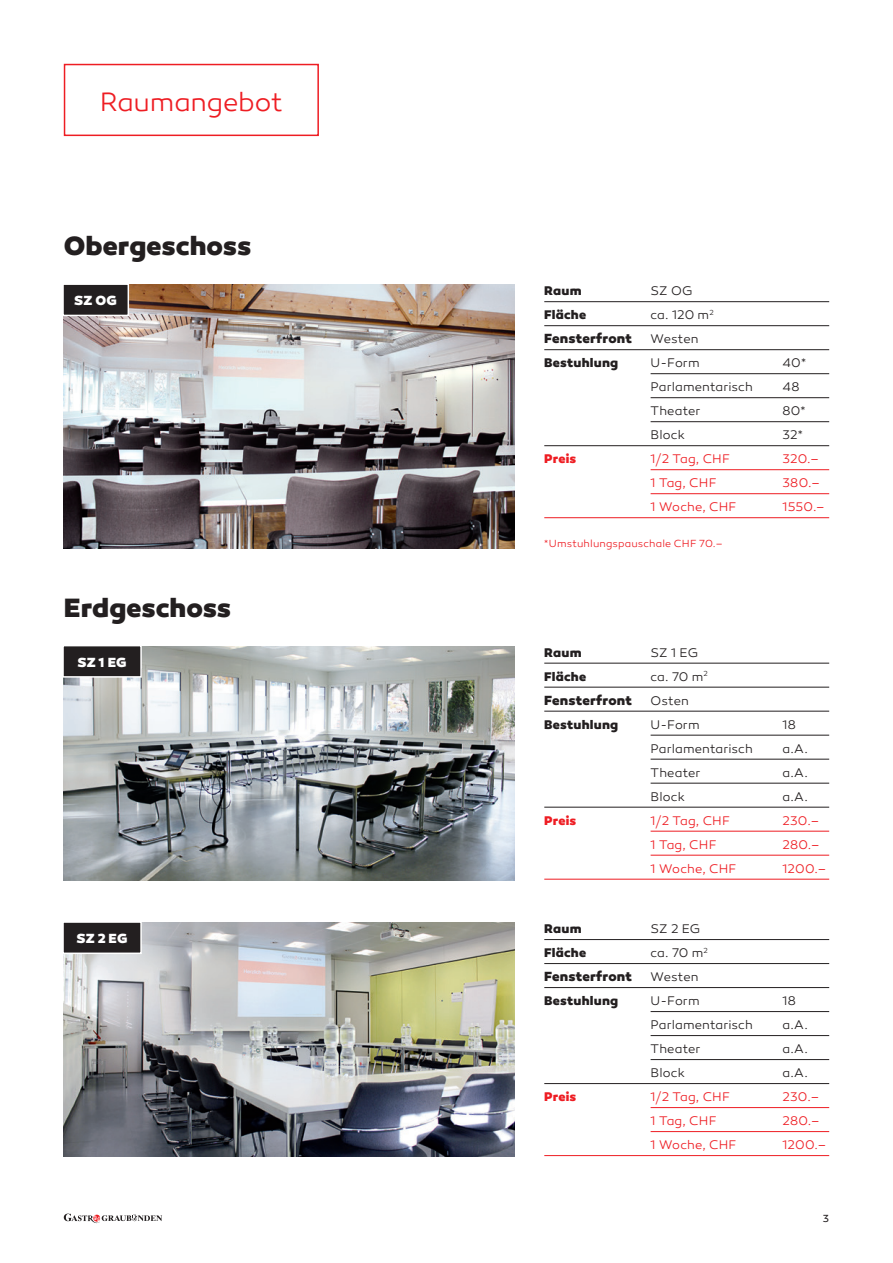
<style>
.page{position:relative;width:893px;height:1263px;background:#fff}
.page>*{position:absolute;margin:0;border:0;box-sizing:border-box;transform-origin:0 0}
.t1{font:800 27px "Canaro";color:#231f20}
.t2{font:300 27px "Canaro";letter-spacing:-.01em;color:#ee1d23}
.t3{font:800 13.5px "Canaro";letter-spacing:.01em;color:#231f20}
.t4{font:800 13.5px "Canaro";letter-spacing:.01em;color:#fff}
.t5{font:300 12.75px "Canaro";letter-spacing:.01em;color:#231f20}
.t6{font:300 12.75px "Canaro";letter-spacing:.015em;color:#ee1d23}
.t7{font:800 12.75px "Canaro";letter-spacing:.015em;color:#231f20}
.t8{font:800 12.75px "Canaro";letter-spacing:.015em;color:#ee1d23}
.t9{font:300 10.5px "Canaro";letter-spacing:.015em;color:#ee1d23}
.t10{font:10.5px "Canaro";color:#231f20}
</style>
<div class="page">
<svg style="left:64px;top:1213px;width:98px;height:10px"></svg>
<div style="left:64px;top:64px;width:255px;height:72px;border:2px solid #ee1d23"></div>
<img style="left:64px;top:285px;width:450px;height:264px">
<hr style="left:544px;top:301px;width:285px;height:1px;background:#231f20">
<hr style="left:544px;top:325px;width:285px;height:1px;background:#231f20">
<hr style="left:544px;top:349px;width:285px;height:1px;background:#231f20">
<hr style="left:651px;top:373px;width:178px;height:1px;background:#231f20">
<hr style="left:651px;top:397px;width:178px;height:1px;background:#231f20">
<hr style="left:651px;top:421px;width:178px;height:1px;background:#231f20">
<hr style="left:544px;top:445px;width:285px;height:1px;background:#231f20">
<hr style="left:651px;top:469px;width:178px;height:1px;background:#ee1d23">
<hr style="left:651px;top:493px;width:178px;height:1px;background:#ee1d23">
<hr style="left:544px;top:517px;width:285px;height:1px;background:#ee1d23">
<img style="left:64px;top:646px;width:450px;height:234px">
<hr style="left:544px;top:663px;width:285px;height:1px;background:#231f20">
<hr style="left:544px;top:687px;width:285px;height:1px;background:#231f20">
<hr style="left:544px;top:711px;width:285px;height:1px;background:#231f20">
<hr style="left:651px;top:735px;width:178px;height:1px;background:#231f20">
<hr style="left:651px;top:759px;width:178px;height:1px;background:#231f20">
<hr style="left:651px;top:783px;width:178px;height:1px;background:#231f20">
<hr style="left:544px;top:807px;width:285px;height:1px;background:#231f20">
<hr style="left:651px;top:831px;width:178px;height:1px;background:#ee1d23">
<hr style="left:651px;top:855px;width:178px;height:1px;background:#ee1d23">
<hr style="left:544px;top:879px;width:285px;height:1px;background:#ee1d23">
<img style="left:64px;top:923px;width:450px;height:234px">
<hr style="left:544px;top:939px;width:285px;height:1px;background:#231f20">
<hr style="left:544px;top:963px;width:285px;height:1px;background:#231f20">
<hr style="left:544px;top:987px;width:285px;height:1px;background:#231f20">
<hr style="left:651px;top:1011px;width:178px;height:1px;background:#231f20">
<hr style="left:651px;top:1035px;width:178px;height:1px;background:#231f20">
<hr style="left:651px;top:1059px;width:178px;height:1px;background:#231f20">
<hr style="left:544px;top:1083px;width:285px;height:1px;background:#231f20">
<hr style="left:651px;top:1107px;width:178px;height:1px;background:#ee1d23">
<hr style="left:651px;top:1131px;width:178px;height:1px;background:#ee1d23">
<hr style="left:544px;top:1155px;width:285px;height:1px;background:#ee1d23">
<svg style="left:63px;top:284px;width:67px;height:33px;background:#3f3a3b"></svg>
<svg style="left:63px;top:646px;width:80px;height:32px;background:#393536"></svg>
<svg style="left:63px;top:922px;width:80px;height:33px;background:#3f3b3c"></svg>
<h1 class="t2" style="left:100px;top:86px;width:184px">Raumangebot</h1>
<h1 class="t1" style="left:64px;top:229px;width:189px">Obergeschoss</h1>
<p class="t4" style="left:74px;top:292px;width:44px">SZ OG</p>
<h1 class="t1" style="left:64px;top:590px;width:169px">Erdgeschoss</h1>
<p class="t4" style="left:77px;top:653px;width:51px">SZ 1 EG</p>
<p class="t4" style="left:76px;top:930px;width:53px">SZ 2 EG</p>
<p class="t7" style="left:544px;top:283px;width:39px">Raum</p>
<p class="t5" style="left:651px;top:283px;width:43px">SZ OG</p>
<p class="t7" style="left:544px;top:307px;width:43px">Fläche</p>
<p class="t5" style="left:651px;top:307px;width:65px">ca. 120 m<sup>2</sup></p>
<p class="t3" style="left:544px;top:330px;width:89px">Fensterfront</p>
<p class="t5" style="left:651px;top:331px;width:49px">Westen</p>
<p class="t7" style="left:544px;top:355px;width:75px">Bestuhlung</p>
<p class="t5" style="left:651px;top:355px;width:50px">U-Form</p>
<p class="t5" style="left:782px;top:355px;width:25px">40*</p>
<p class="t5" style="left:651px;top:379px;width:104px">Parlamentarisch</p>
<p class="t5" style="left:782px;top:379px;width:19px">48</p>
<p class="t5" style="left:651px;top:403px;width:51px">Theater</p>
<p class="t5" style="left:782px;top:403px;width:25px">80*</p>
<p class="t5" style="left:651px;top:427px;width:36px">Block</p>
<p class="t5" style="left:782px;top:427px;width:22px">32*</p>
<p class="t8" style="left:544px;top:451px;width:33px">Preis</p>
<p class="t6" style="left:651px;top:451px;width:81px">1/2 Tag, CHF</p>
<p class="t6" style="left:782px;top:451px;width:38px">320.–</p>
<p class="t6" style="left:651px;top:475px;width:67px">1 Tag, CHF</p>
<p class="t6" style="left:782px;top:475px;width:39px">380.–</p>
<p class="t6" style="left:651px;top:499px;width:87px">1 Woche, CHF</p>
<p class="t6" style="left:782px;top:499px;width:44px">1550.–</p>
<p class="t9" style="left:544px;top:537px;width:180px">*Umstuhlungspauschale CHF 70.–</p>
<p class="t7" style="left:544px;top:644px;width:39px">Raum</p>
<p class="t5" style="left:651px;top:645px;width:49px">SZ 1 EG</p>
<p class="t7" style="left:544px;top:668px;width:43px">Fläche</p>
<p class="t5" style="left:651px;top:669px;width:59px">ca. 70 m<sup>2</sup></p>
<p class="t3" style="left:544px;top:691px;width:89px">Fensterfront</p>
<p class="t5" style="left:651px;top:693px;width:40px">Osten</p>
<p class="t7" style="left:544px;top:716px;width:75px">Bestuhlung</p>
<p class="t5" style="left:651px;top:717px;width:50px">U-Form</p>
<p class="t5" style="left:782px;top:717px;width:15px">18</p>
<p class="t5" style="left:651px;top:741px;width:104px">Parlamentarisch</p>
<p class="t5" style="left:782px;top:741px;width:27px">a.A.</p>
<p class="t5" style="left:651px;top:765px;width:51px">Theater</p>
<p class="t5" style="left:782px;top:765px;width:27px">a.A.</p>
<p class="t5" style="left:651px;top:789px;width:36px">Block</p>
<p class="t5" style="left:782px;top:789px;width:27px">a.A.</p>
<p class="t8" style="left:544px;top:812px;width:33px">Preis</p>
<p class="t6" style="left:651px;top:813px;width:81px">1/2 Tag, CHF</p>
<p class="t6" style="left:782px;top:813px;width:38px">230.–</p>
<p class="t6" style="left:651px;top:837px;width:67px">1 Tag, CHF</p>
<p class="t6" style="left:782px;top:837px;width:38px">280.–</p>
<p class="t6" style="left:651px;top:861px;width:87px">1 Woche, CHF</p>
<p class="t6" style="left:782px;top:861px;width:45px">1200.–</p>
<p class="t7" style="left:544px;top:920px;width:39px">Raum</p>
<p class="t5" style="left:651px;top:921px;width:51px">SZ 2 EG</p>
<p class="t7" style="left:544px;top:944px;width:43px">Fläche</p>
<p class="t5" style="left:651px;top:945px;width:59px">ca. 70 m<sup>2</sup></p>
<p class="t3" style="left:544px;top:968px;width:89px">Fensterfront</p>
<p class="t5" style="left:651px;top:969px;width:49px">Westen</p>
<p class="t7" style="left:544px;top:992px;width:75px">Bestuhlung</p>
<p class="t5" style="left:651px;top:993px;width:50px">U-Form</p>
<p class="t5" style="left:782px;top:993px;width:15px">18</p>
<p class="t5" style="left:651px;top:1017px;width:104px">Parlamentarisch</p>
<p class="t5" style="left:782px;top:1017px;width:27px">a.A.</p>
<p class="t5" style="left:651px;top:1041px;width:51px">Theater</p>
<p class="t5" style="left:782px;top:1041px;width:27px">a.A.</p>
<p class="t5" style="left:651px;top:1065px;width:36px">Block</p>
<p class="t5" style="left:782px;top:1065px;width:27px">a.A.</p>
<p class="t8" style="left:544px;top:1088px;width:33px">Preis</p>
<p class="t6" style="left:651px;top:1089px;width:81px">1/2 Tag, CHF</p>
<p class="t6" style="left:782px;top:1089px;width:38px">230.–</p>
<p class="t6" style="left:651px;top:1113px;width:67px">1 Tag, CHF</p>
<p class="t6" style="left:782px;top:1113px;width:38px">280.–</p>
<p class="t6" style="left:651px;top:1137px;width:87px">1 Woche, CHF</p>
<p class="t6" style="left:782px;top:1137px;width:45px">1200.–</p>
<p class="t10" style="left:823px;top:1212px;width:8px">3</p>
</div>
